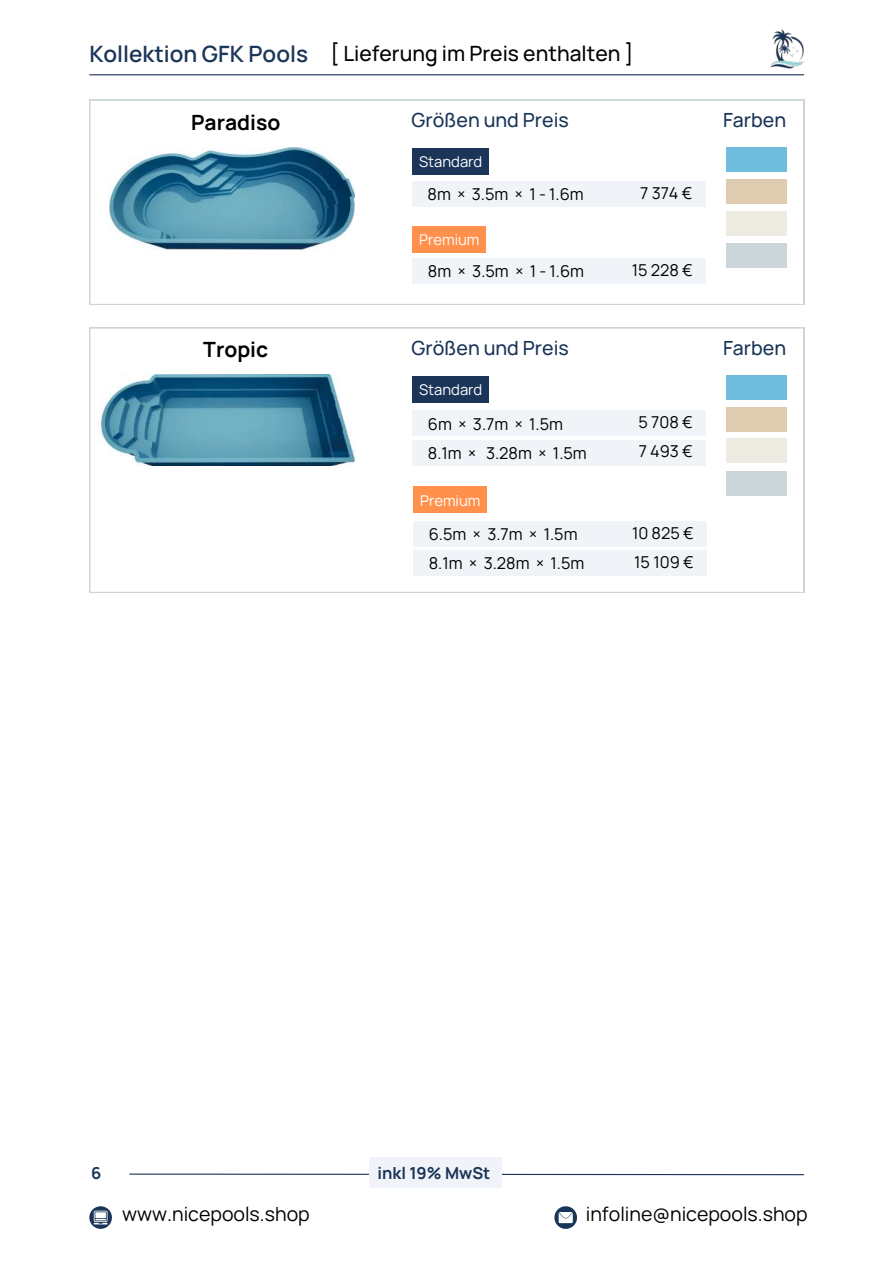
<style>
.page{position:relative;width:893px;height:1264px;background:#fff}
.page>*{position:absolute;margin:0;border:0;box-sizing:border-box;transform-origin:0 0}
.t1{font:600 22.5px "Manrope";color:#1b3659}
.t2{font:500 21px "Manrope";color:#000}
.t3{font:700 21px "Manrope";color:#000}
.t4{font:19.5px "Manrope";color:#000}
.t5{font:500 19.5px "Manrope";color:#1a3558}
.t6{font:700 16.5px "Manrope";color:#1a3558}
.t7{font:16.35px/29.4px "Manrope";color:#000}
.t8{font:14.85px "Manrope";color:#fff}
</style>
<div class="page">
<hr style="left:89px;top:74px;width:715px;height:1px;background:#1a3558">
<svg style="left:89px;top:1206px;width:23px;height:22px"></svg>
<svg style="left:554px;top:1206px;width:23px;height:22px"></svg>
<img style="left:770px;top:30px;width:34px;height:39px">
<svg style="left:129px;top:1173px;width:676px;height:2px"></svg>
<svg style="left:89px;top:100px;width:715px;height:204px"></svg>
<div style="left:726px;top:147px;width:60px;height:24px;background:#70bede"></div>
<div style="left:726px;top:243px;width:60px;height:24px;background:#ccd5d9"></div>
<div style="left:726px;top:179px;width:60px;height:24px;background:#dfcbaf"></div>
<div style="left:726px;top:211px;width:60px;height:24px;background:#eeebe3"></div>
<div style="left:412px;top:181px;width:293px;height:26px;background:#f0f4f8"></div>
<div style="left:412px;top:258px;width:293px;height:25px;background:#f0f4f8"></div>
<img style="left:109px;top:147px;width:246px;height:102px">
<div style="left:369px;top:1157px;width:133px;height:31px;background:#f0f4f8"></div>
<div style="left:412px;top:148px;width:77px;height:27px;background:#1a3558"></div>
<div style="left:412px;top:226px;width:74px;height:26px;background:#ff914d"></div>
<svg style="left:89px;top:327px;width:715px;height:266px"></svg>
<div style="left:726px;top:375px;width:60px;height:24px;background:#70bede"></div>
<div style="left:726px;top:471px;width:60px;height:24px;background:#ccd5d9"></div>
<div style="left:726px;top:407px;width:60px;height:24px;background:#dfcbaf"></div>
<div style="left:726px;top:439px;width:60px;height:24px;background:#eeebe3"></div>
<div style="left:412px;top:410px;width:293px;height:26px;background:#f0f4f8"></div>
<img style="left:98px;top:375px;width:257px;height:91px">
<div style="left:413px;top:550px;width:293px;height:26px;background:#f0f4f8"></div>
<div style="left:413px;top:521px;width:293px;height:25px;background:#f0f4f8"></div>
<div style="left:412px;top:376px;width:77px;height:27px;background:#1a3558"></div>
<div style="left:413px;top:486px;width:74px;height:27px;background:#ff914d"></div>
<h1 class="t1" style="left:89px;top:38px;width:220px">Kollektion GFK Pools</h1>
<p class="t2" style="left:330px;top:38px;width:304px">[ Lieferung im Preis enthalten ]</p>
<p class="t3" style="left:191px;top:107px;width:91px">Paradiso</p>
<p class="t5" style="left:411px;top:106px;width:159px">Größen und Preis</p>
<p class="t5" style="left:723px;top:106px;width:65px">Farben</p>
<p class="t8" style="left:419px;top:152px;width:65px">Standard</p>
<p class="t7" style="left:640px;top:178px;width:54px">7374€</p>
<p class="t8" style="left:419px;top:229px;width:62px">Premium</p>
<p class="t7" style="left:631px;top:255px;width:63px">15 228 €</p>
<p class="t7" style="left:427px;top:179px;width:158px">8m × 3.5m × 1 - 1.6m</p>
<p class="t7" style="left:428px;top:256px;width:158px">8m × 3.5m × 1 - 1.6m</p>
<p class="t3" style="left:203px;top:335px;width:66px">Tropic</p>
<p class="t5" style="left:411px;top:334px;width:159px">Größen und Preis</p>
<p class="t5" style="left:723px;top:334px;width:65px">Farben</p>
<p class="t8" style="left:419px;top:379px;width:65px">Standard</p>
<p class="t7" style="left:638px;top:408px;width:56px;line-height:28.8px">5708€<br>7493€</p>
<p class="t8" style="left:420px;top:489px;width:62px">Premium</p>
<p class="t7" style="left:632px;top:518px;width:63px;line-height:28.8px">10 825 €<br>15 109 €</p>
<p class="t7" style="left:428px;top:408px;width:160px">6m × 3.7m × 1.5m<br>8.1m × 3.28m × 1.5m</p>
<p class="t7" style="left:429px;top:519px;width:157px">6.5m × 3.7m × 1.5m<br>8.1m × 3.28m × 1.5m</p>
<p class="t6" style="left:91px;top:1161px;width:12px">6</p>
<p class="t6" style="left:377px;top:1160px;width:114px">inkl 19% MwSt</p>
<p class="t4" style="left:122px;top:1200px;width:189px">www.nicepools.shop</p>
<p class="t4" style="left:585px;top:1200px;width:223px">infoline@nicepools.shop</p>
</div>
